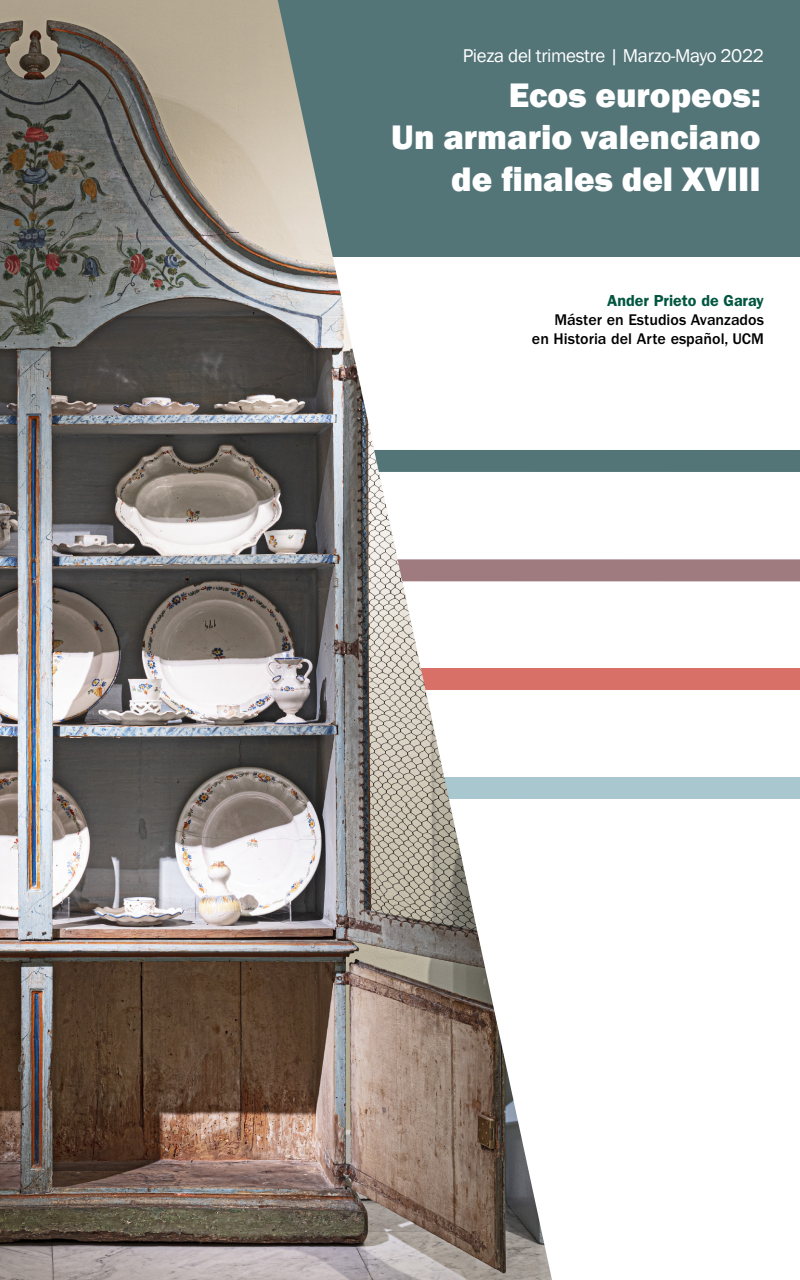
<style>
.page{position:relative;width:800px;height:1280px;background:#fff}
.page>*{position:absolute;margin:0;border:0;box-sizing:border-box;transform-origin:0 0}
.t1{font:800 35px "Franklin Gothic";color:#fff}
.t2{font:19px "Franklin Gothic";letter-spacing:-.02em;color:#fff}
.t3{font:500 16px "ITC Franklin Gothic Std";color:#000}
.t4{font:600 16px "ITC Franklin Gothic Std";color:#005640}
</style>
<div class="page">
<div style="left:0;top:0;width:800px;height:257px;background:#547578"></div>
<div style="left:552px;top:450px;width:248px;height:22px;background:#547578"></div>
<div style="left:552px;top:559px;width:248px;height:22px;background:#9f7a7f"></div>
<div style="left:85px;top:668px;width:715px;height:22px;background:#d97067"></div>
<div style="left:0;top:777px;width:800px;height:22px;background:#a8c7ce"></div>
<img style="left:0;top:0;width:552px;height:1280px">
<p class="t2" style="left:463px;top:44px;width:303px">Pieza del trimestre | Marzo-Mayo 2022</p>
<p class="t1" style="left:509px;top:72px;width:253px">Ecos europeos:</p>
<p class="t1" style="left:391px;top:114px;width:371px">Un armario valenciano</p>
<p class="t1" style="left:451px;top:156px;width:311px">de finales del XVIII</p>
<p class="t4" style="left:607px;top:291px;width:158px">Ander Prieto de Garay</p>
<p class="t3" style="left:555px;top:311px;width:211px">Máster en Estudios Avanzados</p>
<p class="t3" style="left:532px;top:330px;width:234px">en Historia del Arte español, UCM</p>
</div>
